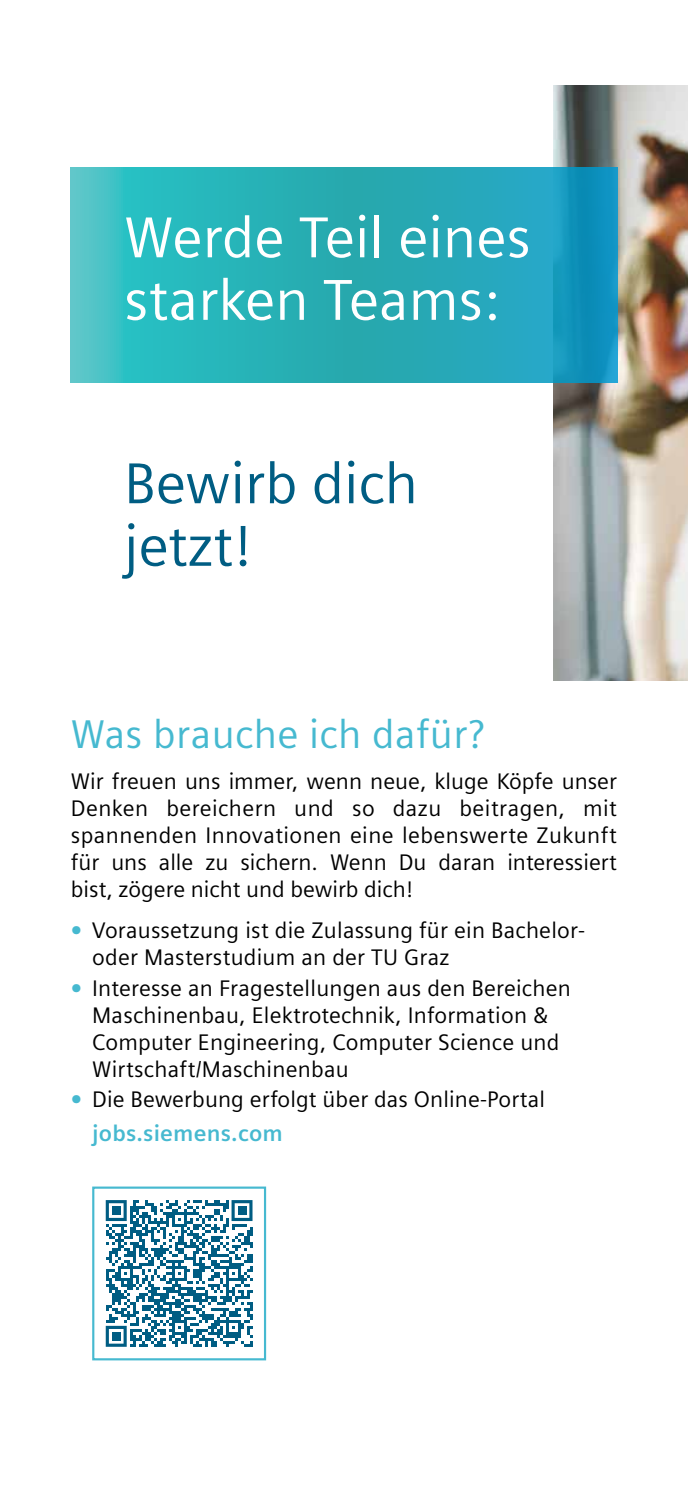
<style>
.page{position:relative;width:688px;height:1489px;background:#fff}
.page>*{position:absolute;margin:0;border:0;box-sizing:border-box;transform-origin:0 0}
.t1{font:57.5px/62.5px "Siemens Sans OT";color:#fff}
.t2{font:57.5px/62.5px "Siemens Sans OT";color:#005d83}
.t3{font:40px "Siemens Sans OT";letter-spacing:.01em;color:#46b9d0}
.t4{font:22.5px/27px "Siemens Sans OT";letter-spacing:.01em;color:#000}
.s1{font-weight:900;color:#46b9d0}
.s2{font-weight:700;color:#46b9d0}
</style>
<div class="page">
<img style="left:553px;top:85px;width:134px;height:595px">
<svg style="left:106px;top:1200px;width:146px;height:146px"></svg>
<div style="left:112px;top:1205px;width:9px;height:9px;background:#005d83"></div>
<div style="left:237px;top:1205px;width:9px;height:9px;background:#005d83"></div>
<div style="left:112px;top:1331px;width:9px;height:9px;background:#005d83"></div>
<div style="left:92px;top:1186px;width:174px;height:174px;border:2px solid #46b9d0"></div>
<svg style="left:71px;top:168px;width:546px;height:215px;background:#28adba"></svg>
<h1 class="t1" style="left:124px;top:206px;width:408px">Werde Teil eines starken Teams:</h1>
<h1 class="t2" style="left:124px;top:452px;width:295px">Bewirb dich jetzt!</h1>
<h2 class="t3" style="left:71px;top:711px;width:414px">Was brauche ich dafür?</h2>
<p class="t4" style="left:71px;top:767px;width:547px;text-align:justify">Wir freuen uns immer, wenn neue, kluge Köpfe unser Denken bereichern und so dazu beitragen, mit spannenden Innovationen eine lebenswerte Zukunft für uns alle zu sichern. Wenn Du daran interessiert bist, zögere nicht und bewirb dich!</p>
<p class="t4" style="left:92px;top:916px;width:494px;text-indent:-21px"><span class="s1">•</span> Voraussetzung ist die Zulassung für ein Bachelor&shy;oder Masterstudium an der TU Graz</p>
<p class="t4" style="left:92px;top:974px;width:480px;text-indent:-21px"><span class="s1">•</span> Interesse an Fragestellungen aus den Bereichen Maschinenbau, Elektrotechnik, Information &amp; Computer Engineering, Computer Science und Wirtschaft/Maschinenbau</p>
<p class="t4" style="left:92px;top:1082px;width:454px;line-height:34px;text-indent:-21px"><span class="s1">•</span> Die Bewerbung erfolgt über das Online-Portal <span class="s2">jobs.siemens.com</span></p>
</div>
